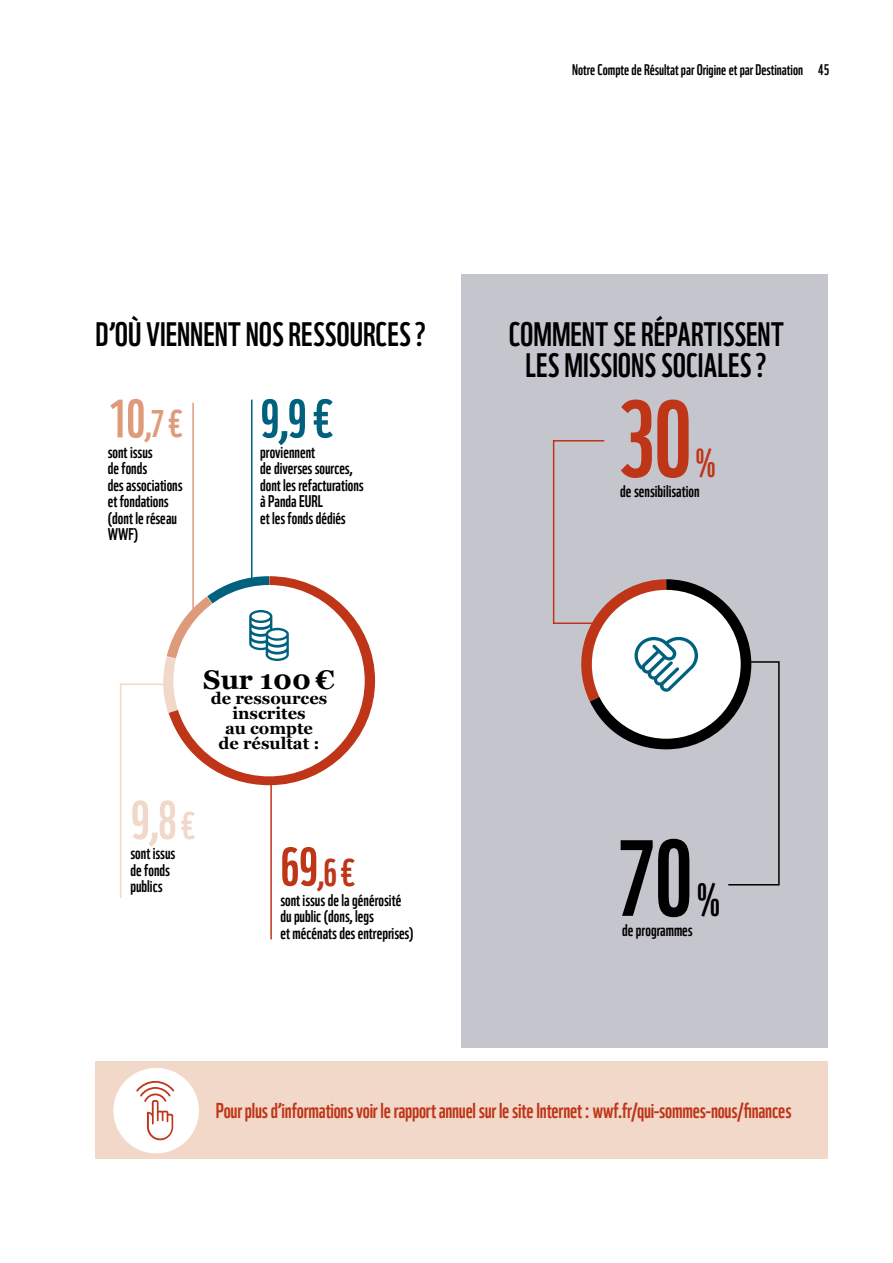
<style>
.page{position:relative;width:893px;height:1263px;background:#fff}
.page>*{position:absolute;margin:0;border:0;box-sizing:border-box;transform-origin:0 0}
.t1{font:105px "WWF";color:#be3517}
.t2{font:105px "WWF";color:#000}
.t3{font:52.5px "WWF";color:#f2d8c9}
.t4{font:52.5px "WWF";color:#00617f}
.t5{font:45px "WWF";color:#000}
.t6{font:39px "WWF";color:#be3517}
.t7{font:37.5px "WWF";color:#be3517}
.t8{font:37.5px "WWF";color:#de9b7b}
.t9{font:33px/31.5px "WWF";letter-spacing:.005em;color:#000;text-align:center}
.t10{font:700 27px "Georgia";color:#000}
.t11{font:21px "WWF";letter-spacing:-.01em;color:#be3517}
.t12{font:16.5px/16.5px "WWF";color:#000}
.t13{font:700 16.5px/15px "Georgia";color:#000;text-align:center}
.t14{font:15px "WWF";color:#000}
.s1{font-size:52.5px}
.s2{font-size:37.5px}
</style>
<div class="page">
<div style="left:461px;top:274px;width:367px;height:773px;background:#c5c5cd"></div>
<hr style="left:192px;top:403px;width:2px;height:210px;background:#de9b7b">
<hr style="left:251px;top:400px;width:2px;height:179px;background:#00617f">
<hr style="left:270px;top:779px;width:2px;height:160px;background:#be3517">
<div style="left:553px;top:440px;width:52px;height:184px;border:2px solid #be3517"></div>
<div style="left:727px;top:661px;width:53px;height:224px;border:2px solid #000"></div>
<svg style="left:569px;top:579px;width:182px;height:170px"></svg>
<svg style="left:120px;top:576px;width:255px;height:323px"></svg>
<div style="left:95px;top:1061px;width:733px;height:98px;background:#f2d8c9"></div>
<div style="left:113px;top:1068px;width:86px;height:85px;background:#fff;border-radius:50%"></div>
<svg style="left:136px;top:1081px;width:38px;height:59px"></svg>
<p class="t14" style="left:572px;top:57px;width:259px">Notre Compte de Résultat par Origine et par Destination 45</p>
<h3 class="t9" style="left:95px;top:315px;width:332px">D’OÙ VIENNENT NOS RESSOURCES?</h3>
<h3 class="t8" style="left:108px;top:395px;width:76px"><span class="s1">10</span>,7€</h3>
<h2 class="t4" style="left:260px;top:377px;width:73px">9,9 €</h2>
<p class="t12" style="left:108px;top:442px;width:76px">sont issus<br>de fonds<br>des associations et fondations (dont le réseau<br>WWF)</p>
<p class="t12" style="left:260px;top:442px;width:105px">proviennent<br>de diverses sources, dont les refacturations à Panda EURL<br>et les fonds dédiés</p>
<h3 class="t10" style="left:203px;top:659px;width:133px">Sur 100 €</h3>
<p class="t13" style="left:211px;top:689px;width:118px">de ressources inscrites<br>au compte<br>de résultat :</p>
<h2 class="t3" style="left:130px;top:779px;width:66px">9,8 <span class="s2">€</span></h2>
<p class="t12" style="left:130px;top:843px;width:46px">sont issus de fonds publics</p>
<h3 class="t7" style="left:280px;top:843px;width:76px"><span class="s1">69</span>,6€</h3>
<p class="t12" style="left:280px;top:890px;width:135px">sont issus de la générosité du public (dons, legs<br>et mécénats des entreprises)</p>
<h3 class="t9" style="left:509px;top:315px;width:277px">COMMENT SE RÉPARTISSENT<br>LES MISSIONS SOCIALES?</h3>
<h1 class="t1" style="left:617px;top:357px;width:77px">30</h1>
<h3 class="t6" style="left:695px;top:432px;width:22px">%</h3>
<p class="t12" style="left:620px;top:481px;width:81px">de sensibilisation</p>
<h1 class="t2" style="left:618px;top:796px;width:77px">70</h1>
<h3 class="t5" style="left:697px;top:864px;width:25px">%</h3>
<p class="t12" style="left:622px;top:920px;width:72px">de programmes</p>
<p class="t11" style="left:216px;top:1094px;width:577px">Pour plus d’informations voir le rapport annuel sur le site Internet : wwf.fr/qui-sommes-nous/finances</p>
</div>
